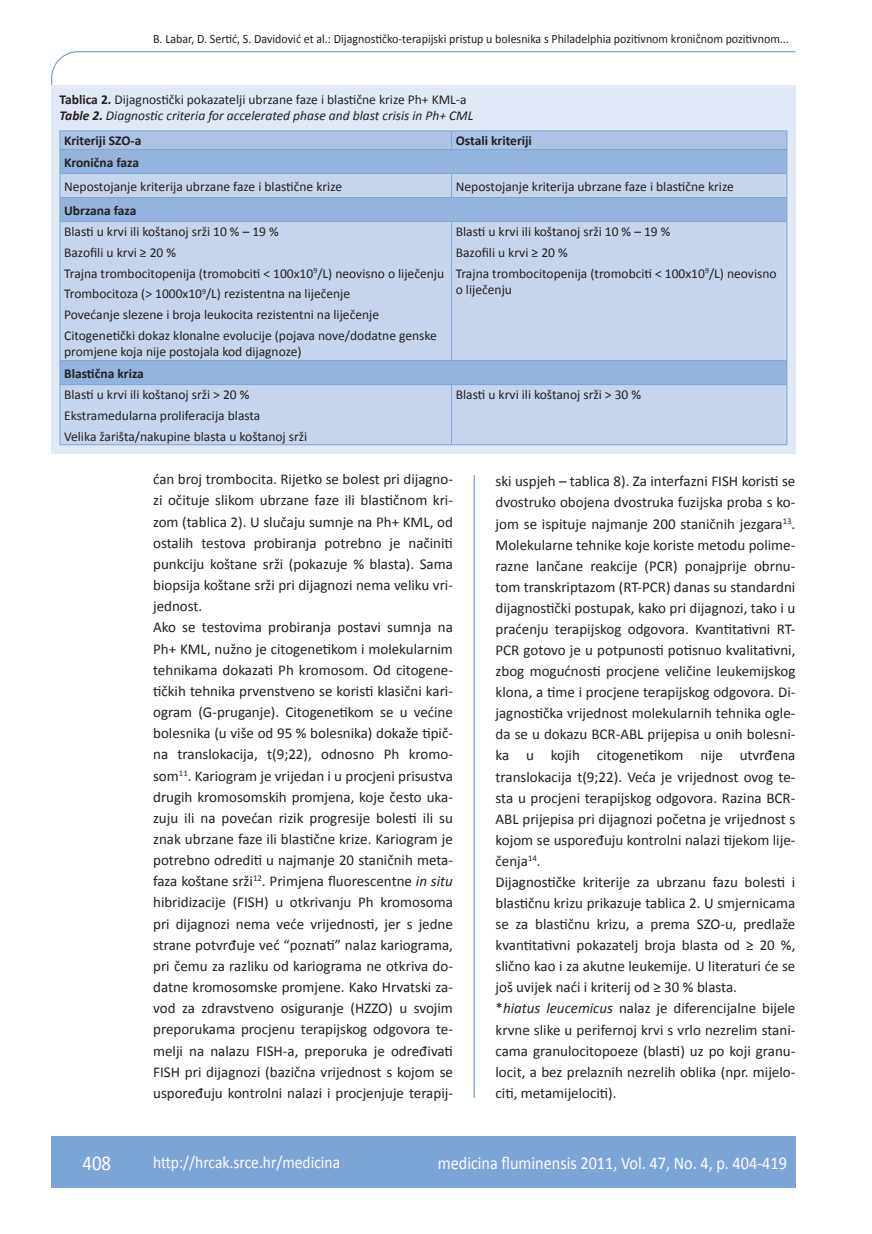
<style>
.page{position:relative;width:872px;height:1234px;background:#fff}
.page>*{position:absolute;margin:0;border:0;box-sizing:border-box;transform-origin:0 0}
.t1{font:21px "Calibri";color:#fff;scale:.9 1}
.t2{font:18px "Calibri";color:#fff;scale:.9 1}
.t3{font:17.25px "Calibri";color:#fff;scale:.9 1}
.osnovni_tekst{font:15px/21.1px "Calibri";color:#231f20;text-align:justify}
.tablica{font:13.5px/16.5px "Calibri";color:#231f20}
.potpis_slika{font:italic 13.5px/16.5px "Calibri";color:#231f20}
.tablica-2{font:700 13.5px "Calibri";color:#231f20}
.glava{font:12.75px "Calibri";color:#231f20;scale:.94 1}
.s1{font-weight:700;font-style:normal}
.s2{font-style:normal}
.s3{font-weight:700}
.s4{font-style:italic}
</style>
<div class="page">
<svg style="left:51px;top:51px;width:745px;height:275px"></svg>
<hr style="left:473px;top:475px;width:2px;height:622px;background:#7ca5d7">
<div style="left:51px;top:1135px;width:744px;height:51px;background:#7ca5d7"></div>
<div style="left:51px;top:85px;width:744px;height:369px;background:#e1e9f6"></div>
<svg style="left:61px;top:222px;width:725px;height:222px;background:#c0d1ea"></svg>
<hr style="left:60px;top:130px;width:391px;height:1px;background:#7ca5d7">
<hr style="left:451px;top:130px;width:336px;height:1px;background:#7ca5d7">
<svg style="left:60px;top:131px;width:727px;height:90px;background:#a5bee1"></svg>
<hr style="left:60px;top:221px;width:391px;height:1px;background:#7ca5d7">
<hr style="left:60px;top:222px;width:1px;height:138px;background:#7ca5d7">
<hr style="left:451px;top:221px;width:336px;height:1px;background:#7ca5d7">
<hr style="left:451px;top:222px;width:1px;height:138px;background:#7ca5d7">
<hr style="left:786px;top:222px;width:1px;height:138px;background:#7ca5d7">
<hr style="left:60px;top:360px;width:391px;height:1px;background:#7ca5d7">
<svg style="left:60px;top:361px;width:1px;height:23px"></svg>
<hr style="left:451px;top:360px;width:336px;height:1px;background:#7ca5d7">
<svg style="left:786px;top:361px;width:1px;height:23px"></svg>
<hr style="left:60px;top:384px;width:391px;height:1px;background:#7ca5d7">
<hr style="left:60px;top:385px;width:1px;height:59px;background:#7ca5d7">
<hr style="left:451px;top:384px;width:336px;height:1px;background:#7ca5d7">
<hr style="left:451px;top:385px;width:1px;height:59px;background:#7ca5d7">
<hr style="left:786px;top:385px;width:1px;height:59px;background:#7ca5d7">
<hr style="left:60px;top:444px;width:391px;height:1px;background:#7ca5d7">
<hr style="left:451px;top:444px;width:336px;height:1px;background:#7ca5d7">
<p class="glava" style="left:153px;top:30px;width:678px">B. Labar, D. Sertić, S. Davidović et al.: Dijagnostičko-terapijski pristup u bolesnika s Philadelphia pozitivnom kroničnom pozitivnom...</p>
<p class="potpis_slika" style="left:60px;top:90px;width:415px"><span class="s1">Tablica 2.</span> <span class="s2">Dijagnostički pokazatelji ubrzane faze i blastične krize Ph+ KML-a<br></span><span class="s3">Table 2.</span> Diagnostic criteria for accelerated phase and blast crisis in Ph+ CML</p>
<p class="tablica-2" style="left:64px;top:132px;width:79px">Kriteriji SZO-a</p>
<p class="tablica-2" style="left:456px;top:132px;width:78px">Ostali kriteriji</p>
<p class="tablica-2" style="left:64px;top:154px;width:76px">Kronična faza</p>
<p class="tablica" style="left:64px;top:177px;width:279px">Nepostojanje kriterija ubrzane faze i blastične krize</p>
<p class="tablica" style="left:456px;top:177px;width:279px">Nepostojanje kriterija ubrzane faze i blastične krize</p>
<p class="tablica-2" style="left:64px;top:202px;width:74px">Ubrzana faza</p>
<p class="tablica" style="left:64px;top:222px;width:216px">Blasti u krvi ili koštanoj srži 10 % – 19 %</p>
<p class="tablica" style="left:64px;top:243px;width:113px">Bazofili u krvi ≥ 20 %</p>
<p class="tablica" style="left:64px;top:264px;width:381px">Trajna trombocitopenija (tromobciti &lt; 100x10<sup>9</sup>/L) neovisno o liječenju</p>
<p class="tablica" style="left:64px;top:285px;width:287px">Trombocitoza (&gt; 1000x10<sup>9</sup>/L) rezistentna na liječenje</p>
<p class="tablica" style="left:64px;top:305px;width:316px">Povećanje slezene i broja leukocita rezistentni na liječenje</p>
<p class="tablica" style="left:64px;top:326px;width:374px">Citogenetički dokaz klonalne evolucije (pojava nove/dodatne genske promjene koja nije postojala kod dijagnoze)</p>
<p class="tablica" style="left:456px;top:222px;width:216px">Blasti u krvi ili koštanoj srži 10 % – 19 %</p>
<p class="tablica" style="left:456px;top:243px;width:113px">Bazofili u krvi ≥ 20 %</p>
<p class="tablica" style="left:456px;top:264px;width:322px">Trajna trombocitopenija (tromobciti &lt; 100x10<sup>9</sup>/L) neovisno o liječenju</p>
<p class="tablica-2" style="left:64px;top:365px;width:81px">Blastična kriza</p>
<p class="tablica" style="left:64px;top:385px;width:187px">Blasti u krvi ili koštanoj srži &gt; 20 %</p>
<p class="tablica" style="left:64px;top:406px;width:198px">Ekstramedularna proliferacija blasta</p>
<p class="tablica" style="left:64px;top:427px;width:244px">Velika žarišta/nakupine blasta u koštanoj srži</p>
<p class="tablica" style="left:456px;top:385px;width:187px">Blasti u krvi ili koštanoj srži &gt; 30 %</p>
<p class="osnovni_tekst" style="left:153px;top:468px;width:301px">ćan broj trombocita. Rijetko se bolest pri dijagno&shy;zi očituje slikom ubrzane faze ili blastičnom kri&shy;zom (tablica 2). U slučaju sumnje na Ph+ KML, od ostalih testova probiranja potrebno je načiniti punkciju koštane srži (pokazuje % blasta). Sama biopsija koštane srži pri dijagnozi nema veliku vri&shy;jednost.</p>
<p class="osnovni_tekst" style="left:153px;top:616px;width:301px">Ako se testovima probiranja postavi sumnja na Ph+ KML, nužno je citogenetikom i molekularnim tehnikama dokazati Ph kromosom. Od citogene&shy;tičkih tehnika prvenstveno se koristi klasični kari&shy;ogram (G-pruganje). Citogenetikom se u većine bolesnika (u više od 95 % bolesnika) dokaže tipič&shy;na translokacija, t(9;22), odnosno Ph kromo&shy;som<sup>11</sup>. Kariogram je vrijedan i u procjeni prisustva drugih kromosomskih promjena, koje često uka&shy;zuju ili na povećan rizik progresije bolesti ili su znak ubrzane faze ili blastične krize. Kariogram je potrebno odrediti u najmanje 20 staničnih meta&shy;faza koštane srži<sup>12</sup>. Primjena fluorescentne <span class="s4">in situ </span>hibridizacije (FISH) u otkrivanju Ph kromosoma pri dijagnozi nema veće vrijednosti, jer s jedne strane potvrđuje već “poznati” nalaz kariograma, pri čemu za razliku od kariograma ne otkriva do&shy;datne kromosomske promjene. Kako Hrvatski za&shy;vod za zdravstveno osiguranje (HZZO) u svojim preporukama procjenu terapijskog odgovora te&shy;melji na nalazu FISH-a, preporuka je određivati FISH pri dijagnozi (bazična vrijednost s kojom se uspoređuju kontrolni nalazi i procjenjuje terapij-</p>
<p class="osnovni_tekst" style="left:495px;top:470px;width:301px">ski uspjeh – tablica 8). Za interfazni FISH koristi se dvostruko obojena dvostruka fuzijska proba s ko&shy;jom se ispituje najmanje 200 staničnih jezgara<sup>13</sup>.<br>Molekularne tehnike koje koriste metodu polime&shy;razne lančane reakcije (PCR) ponajprije obrnu&shy;tom transkriptazom (RT-PCR) danas su standardni dijagnostički postupak, kako pri dijagnozi, tako i u praćenju terapijskog odgovora. Kvantitativni RT-PCR gotovo je u potpunosti potisnuo kvalitativni, zbog mogućnosti procjene veličine leukemijskog klona, a time i procjene terapijskog odgovora. Di&shy;jagnostička vrijednost molekularnih tehnika ogle&shy;da se u dokazu BCR-ABL prijepisa u onih bolesni&shy;ka u kojih citogenetikom nije utvrđena translokacija t(9;22). Veća je vrijednost ovog te&shy;sta u procjeni terapijskog odgovora. Razina BCR-ABL prijepisa pri dijagnozi početna je vrijednost s kojom se uspoređuju kontrolni nalazi tijekom lije&shy;čenja<sup>14</sup>.</p>
<p class="osnovni_tekst" style="left:495px;top:870px;width:301px">Dijagnostičke kriterije za ubrzanu fazu bolesti i blastičnu krizu prikazuje tablica 2. U smjernicama se za blastičnu krizu, a prema SZO-u, predlaže kvantitativni pokazatelj broja blasta od ≥ 20 %, slično kao i za akutne leukemije. U literaturi će se još uvijek naći i kriterij od ≥ 30 % blasta.</p>
<p class="osnovni_tekst" style="left:495px;top:997px;width:301px">*<span class="s4">hiatus leucemicus</span> nalaz je diferencijalne bijele krvne slike u perifernoj krvi s vrlo nezrelim stani&shy;cama granulocitopoeze (blasti) uz po koji granu&shy;locit, a bez prelaznih nezrelih oblika (npr. mijelo&shy;citi, metamijelociti).</p>
<p class="t1" style="left:82px;top:1149px;width:33px">408</p>
<p class="t3" style="left:153px;top:1150px;width:209px">http://hrcak.srce.hr/medicina</p>
<p class="t2" style="left:438px;top:1151px;width:389px">medicina fluminensis 2011, Vol. 47, No. 4, p. 404-419</p>
</div>
